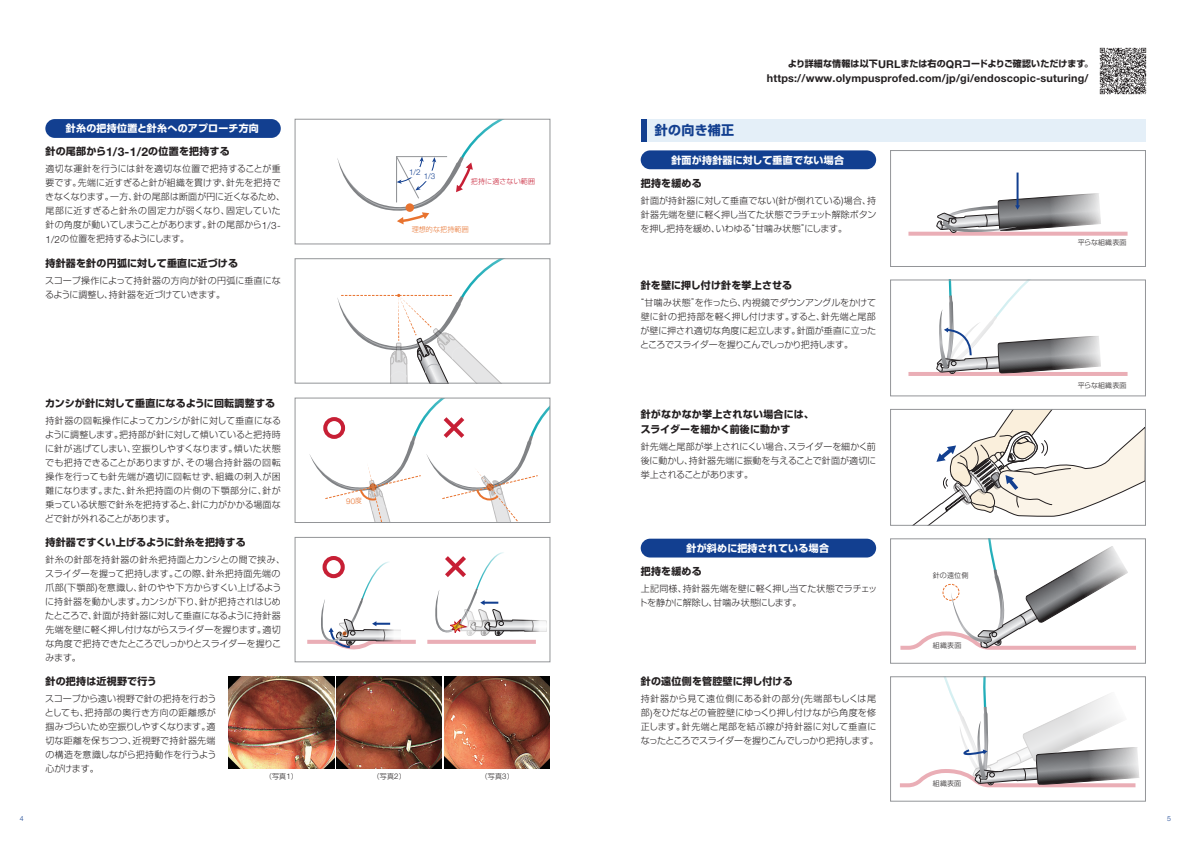
<style>
.page{position:relative;width:1191px;height:842px;background:#fff}
.page>*{position:absolute;margin:0;border:0;box-sizing:border-box;transform-origin:0 0}
.t1{font:700 13px "Shin Go Pro";letter-spacing:.025em;color:#123f90}
.t2{font:700 10.8px "Helvetica Neue LT Std";letter-spacing:.015em;color:#231f20}
.t3{font:700 10px/15px "Shin Go Pro";letter-spacing:.025em;color:#231f20}
.t4{font:700 10px "Shin Go Pro";letter-spacing:.025em;color:#fff}
.t5{font:300 9px/14px "Shin Go Pro";color:#231f20;text-align:justify}
.t6{font:300 9px/14px "Shin Go Pro";letter-spacing:.02em;color:#231f20}
.t7{font:700 9px "Shin Go Pro";letter-spacing:.005em;color:#231f20}
.t8{font:300 8.1px "Helvetica Neue LT Std";color:#123f90}
.t9{font:300 7.9px "Helvetica Neue LT Std";color:#e8732f}
.t10{font:300 7px "Shin Go Pro";letter-spacing:.02em;color:#231f20}
.t11{font:300 7px "Shin Go Pro";letter-spacing:.02em;color:#c71f35}
.t12{font:300 7px "Shin Go Pro";letter-spacing:.02em;color:#e8732f}
.t13{font:300 7px "Helvetica Neue LT Std";color:#123f90}
.s1{font-family:"Helvetica Neue LT Std";font-size:12px}
.s2{font-family:"Helvetica Neue LT Std";font-size:10px}
.s3{font-family:"Shin Go Pro";font-size:6.8px}
.s4{font-family:"Helvetica Neue LT Std";font-size:7.8px}
.s5{font-family:"Helvetica Neue LT Std";font-size:10.8px}
</style>
<div class="page">
<svg style="left:337px;top:261px;width:163px;height:120px"></svg>
<div style="left:295px;top:259px;width:255px;height:124px;border:1px solid #939598"></div>
<div style="left:45px;top:119px;width:236px;height:19px;background:#123f90;border-radius:9px"></div>
<div style="left:640px;top:150px;width:236px;height:19px;background:#123f90;border-radius:9px"></div>
<div style="left:641px;top:119px;width:504px;height:23px;background:#e4eff8"></div>
<div style="left:640px;top:539px;width:236px;height:18px;background:#123f90;border-radius:9px"></div>
<svg style="left:908px;top:232px;width:219px;height:4px"></svg>
<hr style="left:1016px;top:173px;width:2px;height:33px;background:#123f90">
<svg style="left:934px;top:193px;width:167px;height:40px"></svg>
<div style="left:890px;top:150px;width:255px;height:117px;border:1px solid #939598"></div>
<hr style="left:908px;top:372px;width:219px;height:4px;background:#eaaeb6">
<svg style="left:936px;top:282px;width:165px;height:92px"></svg>
<div style="left:890px;top:280px;width:255px;height:116px;border:1px solid #939598"></div>
<svg style="left:890px;top:411px;width:255px;height:115px"></svg>
<div style="left:890px;top:409px;width:255px;height:116px;border:1px solid #939598"></div>
<svg style="left:900px;top:541px;width:236px;height:109px"></svg>
<svg style="left:900px;top:679px;width:239px;height:109px"></svg>
<div style="left:641px;top:119px;width:5px;height:23px;background:#123f90"></div>
<svg style="left:337px;top:121px;width:164px;height:103px"></svg>
<div style="left:295px;top:119px;width:255px;height:125px;border:1px solid #939598"></div>
<hr style="left:427px;top:640px;width:109px;height:4px;background:#eaaeb6">
<svg style="left:307px;top:561px;width:109px;height:89px"></svg>
<div style="left:322px;top:556px;width:23px;height:22px;border:4px solid #c71f35;border-radius:50%"></div>
<svg style="left:435px;top:552px;width:112px;height:84px"></svg>
<div style="left:295px;top:537px;width:255px;height:125px;border:1px solid #939598"></div>
<svg style="left:309px;top:400px;width:239px;height:121px"></svg>
<div style="left:295px;top:398px;width:255px;height:125px;border:1px solid #939598"></div>
<img style="left:336px;top:677px;width:106px;height:91px">
<img style="left:444px;top:677px;width:106px;height:91px">
<img style="left:229px;top:677px;width:105px;height:91px">
<img style="left:1099px;top:47px;width:48px;height:48px">
<p class="t4" style="left:66px;top:121px;width:195px">針糸の把持位置と針糸へのアプローチ方向</p>
<p class="t3" style="left:45px;top:143px;width:186px">針の尾部から<span class="s1">1/3-1/2</span>の位置を把持する</p>
<p class="t6" style="left:45px;top:161px;width:241px">適切な運針を行うには針を適切な位置で把持することが重要です。先端に近すぎると針が組織を貫けず、針先を把持できなくなります。一方、針の尾部は断面が円に近くなるため、尾部に近すぎると針糸の固定力が弱くなり、固定していた針の角度が動いてしまうことがあります。針の尾部から<span class="s2">1/3-<br>1/2</span>の位置を把持するようにします。</p>
<p class="t3" style="left:45px;top:255px;width:194px">持針器を針の円弧に対して垂直に近づける</p>
<p class="t5" style="left:45px;top:273px;width:237px">スコープ操作によって持針器の方向が針の円弧に垂直になるように調整し、持針器を近づけていきます。</p>
<p class="t3" style="left:45px;top:394px;width:232px">カンシが針に対して垂直になるように回転調整する</p>
<p class="t5" style="left:45px;top:412px;width:238px">持針器の回転操作によってカンシが針に対して垂直になるように調整します。把持部が針に対して傾いていると把持時に針が逃げてしまい、空振りしやすくなります。傾いた状態でも把持できることがありますが、その場合持針器の回転操作を行っても針先端が適切に回転せず、組織の刺入が困難になります。また、針糸把持面の片側の下顎部分に、針が乗っている状態で針糸を把持すると、針に力がかかる場面などで針が外れることがあります。</p>
<p class="t3" style="left:45px;top:534px;width:202px">持針器ですくい上げるように針糸を把持する</p>
<p class="t5" style="left:45px;top:551px;width:242px;text-align:left">針糸の針部を持針器の針糸把持面とカンシとの間で挟み、スライダーを握って把持します。この際、針糸把持面先端の爪部<span class="s2">(</span>下顎部<span class="s2">)</span>を意識し、針のやや下方からすくい上げるように持針器を動かします。カンシが下り、針が把持されはじめたところで、針面が持針器に対して垂直になるように持針器先端を壁に軽く押し付けながらスライダーを握ります。適切な角度で把持できたところでしっかりとスライダーを握りこみます。</p>
<p class="t8" style="left:409px;top:167px;width:13px">1/2</p>
<p class="t8" style="left:424px;top:171px;width:13px">1/3</p>
<p class="t11" style="left:471px;top:176px;width:66px">把持に適さない範囲</p>
<p class="t12" style="left:412px;top:223px;width:58px">理想的な把持範囲</p>
<p class="t9" style="left:346px;top:496px;width:17px">90<span class="s3">度</span></p>
<p class="t3" style="left:45px;top:673px;width:113px">針の把持は近視野で行う</p>
<p class="t5" style="left:45px;top:691px;width:173px">スコープから遠い視野で針の把持を行おうとしても、把持部の奥行き方向の距離感が掴みづらいため空振りしやすくなります。適切な距離を保ちつつ、近視野で持針器先端の構造を意識しながら把持動作を行うよう心がけます。</p>
<p class="t10" style="left:265px;top:770px;width:34px">（写真<span class="s4">1</span>）</p>
<p class="t10" style="left:373px;top:770px;width:34px">（写真<span class="s4">2</span>）</p>
<p class="t10" style="left:481px;top:770px;width:34px">（写真<span class="s4">3</span>）</p>
<h1 class="t1" style="left:655px;top:120px;width:81px">針の向き補正</h1>
<p class="t7" style="left:788px;top:57px;width:307px">より詳細な情報は以下<span class="s5">URL</span>または右の<span class="s5">QR</span>コードよりご確認いただけます。</p>
<p class="t2" style="left:767px;top:71px;width:323px">https://www.olympusprofed.com/jp/gi/endoscopic-suturing/</p>
<p class="t4" style="left:671px;top:152px;width:174px">針面が持針器に対して垂直でない場合</p>
<p class="t3" style="left:641px;top:174px;width:63px">把持を緩める</p>
<p class="t5" style="left:640px;top:192px;width:237px">針面が持針器に対して垂直でない<span class="s2">(</span>針が倒れている<span class="s2">)</span>場合、持針器先端を壁に軽く押し当てた状態でラチェット解除ボタンを押し把持を緩め、いわゆる“甘噛み状態”にします。</p>
<p class="t3" style="left:640px;top:276px;width:153px">針を壁に押し付け針を挙上させる</p>
<p class="t5" style="left:640px;top:294px;width:237px;text-indent:-5px">“甘噛み状態”を作ったら、内視鏡でダウンアングルをかけて壁に針の把持部を軽く押し付けます。すると、針先端と尾部が壁に押され適切な角度に起立します。針面が垂直に立ったところでスライダーを握りこんでしっかり把持します。</p>
<p class="t3" style="left:640px;top:406px;width:175px">針がなかなか挙上されない場合には、スライダーを細かく前後に動かす</p>
<p class="t5" style="left:640px;top:438px;width:237px">針先端と尾部が挙上されにくい場合、スライダーを細かく前後に動かし、持針器先端に振動を与えることで針面が適切に挙上されることがあります。</p>
<p class="t4" style="left:686px;top:540px;width:144px">針が斜めに把持されている場合</p>
<p class="t3" style="left:641px;top:562px;width:63px">把持を緩める</p>
<p class="t5" style="left:639px;top:580px;width:240px">上記同様、持針器先端を壁に軽く押し当てた状態でラチェットを静かに解除し、甘噛み状態にします。</p>
<p class="t3" style="left:641px;top:673px;width:154px">針の遠位側を管腔壁に押し付ける</p>
<p class="t5" style="left:640px;top:691px;width:239px;text-align:left">持針器から見て遠位側にある針の部分<span class="s2">(</span>先端部もしくは尾部<span class="s2">)</span>をひだなどの管腔壁にゆっくり押し付けながら角度を修正します。針先端と尾部を結ぶ線が持針器に対して垂直になったところでスライダーを握りこんでしっかり把持します。</p>
<p class="t10" style="left:932px;top:570px;width:37px">針の遠位側</p>
<p class="t10" style="left:933px;top:640px;width:30px">組織表面</p>
<p class="t10" style="left:933px;top:777px;width:30px">組織表面</p>
<p class="t10" style="left:1077px;top:236px;width:50px">平らな組織表面</p>
<p class="t10" style="left:1077px;top:379px;width:50px">平らな組織表面</p>
<p class="t13" style="left:20px;top:814px;width:5px">4</p>
<p class="t13" style="left:1167px;top:814px;width:5px">5</p>
</div>
